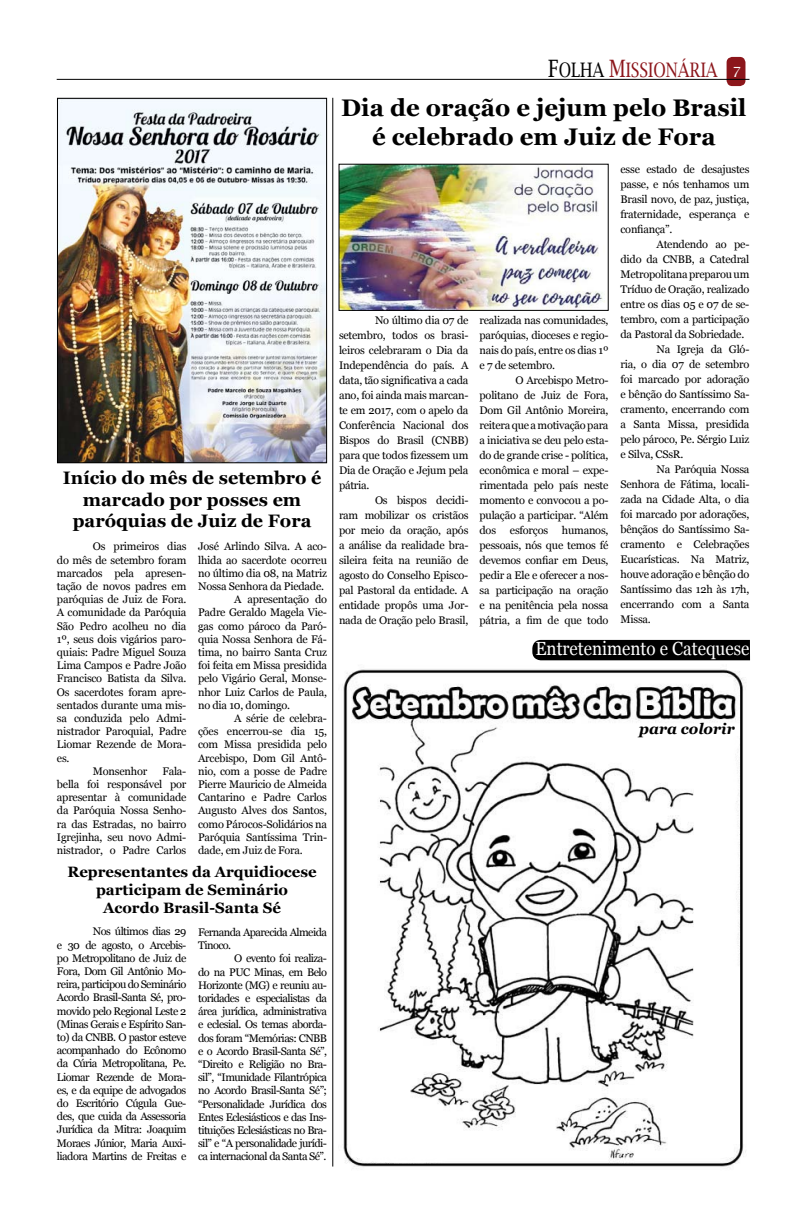
<style>
.page{position:relative;width:792px;height:1224px;background:#fff}
.page>*{position:absolute;margin:0;border:0;box-sizing:border-box;transform-origin:0 0}
.t1{font:700 24px/28.8px "Georgia";color:#000;text-align:center}
.t2{font:20px "Lucida Bright";color:#8c161b;scale:.8 1}
.t3{font:19px "Georgia";color:#fff;scale:.9 1}
.t4{font:700 18px/21.6px "Georgia";color:#000;text-align:center}
.t5{font:700 15px/18px "Georgia";color:#000;text-align:center}
.t6{font:italic 700 15px "Georgia";color:#000}
.t7{font:11px/15px "Georgia";letter-spacing:-.02em;color:#000;text-align:justify}
.t8{font:11px/13.2px "Georgia";letter-spacing:-.05em;color:#000}
.s1{font-size:24px;color:#000}
.s2{color:#000}
.s3{font-size:24px}
.s4{font-size:14px;color:#fff}
</style>
<div class="page">
<div style="left:727px;top:57px;width:18px;height:29px;background:#8c161b;border-radius:6px"></div>
<hr style="left:57px;top:79px;width:692px;height:1px;background:#000">
<hr style="left:332px;top:98px;width:1px;height:1069px;background:#000">
<img style="left:59px;top:100px;width:266px;height:361px">
<div style="left:57px;top:98px;width:270px;height:365px;border:1px solid #000"></div>
<div style="left:532px;top:640px;width:218px;height:20px;background:#000"></div>
<img style="left:343px;top:669px;width:403px;height:498px">
<img style="left:341px;top:166px;width:264px;height:143px">
<div style="left:339px;top:164px;width:270px;height:147px;border:1px solid #000"></div>
<h3 class="t4" style="left:63px;top:467px;width:260px">Início do mês de setembro é marcado por posses em paróquias de Juiz de Fora</h3>
<p class="t7" style="left:93px;top:539px;width:95px">Os primeiros dias</p>
<p class="t7" style="left:57px;top:553px;width:131px">do mês de setembro foram</p>
<p class="t7" style="left:57px;top:566px;width:131px">marcados pela apresen-</p>
<p class="t7" style="left:57px;top:579px;width:131px">tação de novos padres em</p>
<p class="t7" style="left:57px;top:592px;width:131px">paróquias de Juiz de Fora.</p>
<p class="t7" style="left:57px;top:605px;width:131px">A comunidade da Paróquia</p>
<p class="t7" style="left:57px;top:619px;width:131px">São Pedro acolheu no dia</p>
<p class="t7" style="left:57px;top:632px;width:131px">1º, seus dois vigários paro-</p>
<p class="t7" style="left:57px;top:645px;width:131px">quiais: Padre Miguel Souza</p>
<p class="t7" style="left:57px;top:658px;width:131px">Lima Campos e Padre João</p>
<p class="t7" style="left:57px;top:671px;width:131px">Francisco Batista da Silva.</p>
<p class="t7" style="left:57px;top:685px;width:131px">Os sacerdotes foram apre-</p>
<p class="t7" style="left:57px;top:698px;width:131px">sentados durante uma mis-</p>
<p class="t7" style="left:57px;top:711px;width:131px">sa conduzida pelo Admi-</p>
<p class="t7" style="left:57px;top:724px;width:131px">nistrador Paroquial, Padre</p>
<p class="t7" style="left:57px;top:737px;width:131px">Liomar Rezende de Mora-</p>
<p class="t7" style="left:57px;top:751px;width:14px">es.</p>
<p class="t7" style="left:93px;top:764px;width:56px">Monsenhor</p>
<p class="t7" style="left:57px;top:765px;width:131px;line-height:13.2px;text-indent:105px">Fala&shy;bella foi responsável por apresentar à comunidade da Paróquia Nossa Senho&shy;ra das Estradas, no bairro Igrejinha, seu novo Admi&shy;nistrador, o Padre Carlos</p>
<p class="t7" style="left:198px;top:539px;width:130px">José Arlindo Silva. A aco-</p>
<p class="t7" style="left:198px;top:553px;width:130px">lhida ao sacerdote ocorreu</p>
<p class="t7" style="left:198px;top:566px;width:130px">no último dia 08, na Matriz</p>
<p class="t7" style="left:198px;top:579px;width:128px">Nossa Senhora da Piedade.</p>
<p class="t7" style="left:234px;top:592px;width:94px">A apresentação do</p>
<p class="t7" style="left:198px;top:605px;width:130px">Padre Geraldo Magela Vie-</p>
<p class="t7" style="left:198px;top:619px;width:130px">gas como pároco da Paró-</p>
<p class="t7" style="left:198px;top:632px;width:130px">quia Nossa Senhora de Fá-</p>
<p class="t7" style="left:198px;top:645px;width:130px">tima, no bairro Santa Cruz</p>
<p class="t7" style="left:198px;top:658px;width:130px">foi feita em Missa presidida</p>
<p class="t7" style="left:198px;top:671px;width:130px">pelo Vigário Geral, Monse-</p>
<p class="t7" style="left:198px;top:685px;width:130px">nhor Luiz Carlos de Paula,</p>
<p class="t7" style="left:198px;top:698px;width:94px">no dia 10, domingo.</p>
<p class="t7" style="left:234px;top:711px;width:94px">A série de celebra-</p>
<p class="t7" style="left:198px;top:724px;width:130px">ções encerrou-se dia 15,</p>
<p class="t7" style="left:198px;top:737px;width:130px">com Missa presidida pelo</p>
<p class="t7" style="left:198px;top:751px;width:130px">Arcebispo, Dom Gil Antô-</p>
<p class="t7" style="left:198px;top:764px;width:130px">nio, com a posse de Padre</p>
<p class="t7" style="left:198px;top:777px;width:130px">Pierre Mauricio de Almeida</p>
<p class="t7" style="left:198px;top:790px;width:130px">Cantarino e Padre Carlos</p>
<p class="t7" style="left:198px;top:803px;width:130px">Augusto Alves dos Santos,</p>
<p class="t7" style="left:198px;top:817px;width:130px">como Párocos-Solidários na</p>
<p class="t7" style="left:198px;top:830px;width:130px">Paróquia Santíssima Trin-</p>
<p class="t7" style="left:198px;top:843px;width:106px">dade, em Juiz de Fora.</p>
<h3 class="t5" style="left:67px;top:863px;width:251px">Representantes da Arquidiocese participam de Seminário<br>Acordo Brasil-Santa Sé</h3>
<p class="t7" style="left:57px;top:925px;width:131px;line-height:13.2px;text-indent:36px">Nos últimos dias 29 e 30 de agosto, o Arcebis&shy;po Metropolitano de Juiz de Fora, Dom Gil Antônio Mo&shy;reira, participou do Seminário Acordo Brasil-Santa Sé, pro&shy;movido pelo Regional Leste 2 (Minas Gerais e Espírito San&shy;to) da CNBB. O pastor esteve acompanhado do Ecônomo da Cúria Metropolitana, Pe.<br>Liomar Rezende de Mora&shy;es, e da equipe de advogados do Escritório Cúgula Gue&shy;des, que cuida da Assessoria Jurídica da Mitra: Joaquim Moraes Júnior, Maria Auxi&shy;liadora Martins de Freitas e</p>
<p class="t8" style="left:198px;top:926px;width:130px">Fernanda Aparecida Almeida<br>Tinoco.</p>
<p class="t7" style="left:198px;top:952px;width:130px;line-height:13.2px;text-indent:36px">O evento foi realiza&shy;do na PUC Minas, em Belo Horizonte (MG) e reuniu au&shy;toridades e especialistas da área jurídica, administrativa e eclesial. Os temas aborda&shy;dos foram “Memórias: CNBB e o Acordo Brasil-Santa Sé”, “Direito e Religião no Bra&shy;sil”, “Imunidade Filantrópica no Acordo Brasil-Santa Sé”; “Personalidade Jurídica dos Entes Eclesiásticos e das Ins&shy;tituições Eclesiásticas no Bra&shy;sil” e “A personalidade jurídi&shy;ca internacional da Santa Sé”.</p>
<h2 class="t2" style="left:548px;top:59px;width:242px"><span class="s1">F</span><span class="s2">OLHA</span> <span class="s3">M</span>ISSIONÁRIA <span class="s4">7</span></h2>
<h1 class="t1" style="left:341px;top:93px;width:407px">Dia de oração e jejum pelo Brasil é celebrado em Juiz de Fora</h1>
<p class="t7" style="left:339px;top:313px;width:131px;text-indent:36px">No último dia 07 de setembro, todos os brasi&shy;leiros celebraram o Dia da Independência do país. A data, tão significativa a cada ano, foi ainda mais marcan&shy;te em 2017, com o apelo da Conferência Nacional dos Bispos do Brasil (CNBB) para que todos fizessem um Dia de Oração e Jejum pela pátria.</p>
<p class="t7" style="left:339px;top:493px;width:131px;text-indent:36px">Os bispos decidi&shy;ram mobilizar os cristãos por meio da oração, após a análise da realidade bra&shy;sileira feita na reunião de agosto do Conselho Episco&shy;pal Pastoral da entidade. A entidade propôs uma Jor&shy;nada de Oração pelo Brasil,</p>
<p class="t7" style="left:480px;top:313px;width:130px">realizada nas comunidades, paróquias, dioceses e regio&shy;nais do país, entre os dias 1º e 7 de setembro.</p>
<p class="t7" style="left:480px;top:373px;width:130px;text-indent:36px">O Arcebispo Metro&shy;politano de Juiz de Fora, Dom Gil Antônio Moreira, reitera que a motivação para a iniciativa se deu pelo esta&shy;do de grande crise - política, econômica e moral – expe&shy;rimentada pelo país neste momento e convocou a po&shy;pulação a participar. “Além dos</p>
<p class="t7" style="left:480px;top:523px;width:130px;text-indent:82px">humanos, pessoais, nós que temos fé devemos confiar em Deus, pedir a Ele e oferecer a nos&shy;sa participação na oração e na penitência pela nossa pátria, a fim de que todo</p>
<p class="t7" style="left:510px;top:523px;width:40px">esforços</p>
<p class="t7" style="left:621px;top:162px;width:130px">esse estado de desajustes passe, e nós tenhamos um Brasil novo, de paz, justiça, fraternidade, esperança e confiança”.</p>
<p class="t7" style="left:657px;top:237px;width:94px">Atendendo ao pe-</p>
<p class="t7" style="left:621px;top:252px;width:130px">dido da CNBB, a Catedral</p>
<p class="t7" style="left:621px;top:267px;width:130px">Metropolitana preparou um</p>
<p class="t7" style="left:621px;top:282px;width:130px">Tríduo de Oração, realizado</p>
<p class="t7" style="left:621px;top:297px;width:130px">entre os dias 05 e 07 de se-</p>
<p class="t7" style="left:621px;top:312px;width:130px">tembro, com a participação</p>
<p class="t7" style="left:621px;top:327px;width:125px">da Pastoral da Sobriedade.</p>
<p class="t7" style="left:657px;top:342px;width:94px">Na Igreja da Gló-</p>
<p class="t7" style="left:621px;top:357px;width:130px">ria, o dia 07 de setembro</p>
<p class="t7" style="left:621px;top:372px;width:130px">foi marcado por adoração</p>
<p class="t7" style="left:621px;top:387px;width:130px">e bênção do Santíssimo Sa-</p>
<p class="t7" style="left:621px;top:402px;width:130px">cramento, encerrando com</p>
<p class="t7" style="left:621px;top:417px;width:130px">a Santa Missa, presidida</p>
<p class="t7" style="left:621px;top:432px;width:130px">pelo pároco, Pe. Sérgio Luiz</p>
<p class="t7" style="left:621px;top:447px;width:64px">e Silva, CSsR.</p>
<p class="t7" style="left:657px;top:462px;width:94px">Na Paróquia Nossa</p>
<p class="t7" style="left:621px;top:477px;width:130px">Senhora de Fátima, locali-</p>
<p class="t7" style="left:621px;top:492px;width:130px">zada na Cidade Alta, o dia</p>
<p class="t7" style="left:621px;top:507px;width:130px">foi marcado por adorações,</p>
<p class="t7" style="left:621px;top:522px;width:130px">bênçãos do Santíssimo Sa-</p>
<p class="t7" style="left:621px;top:537px;width:130px">cramento e Celebrações</p>
<p class="t7" style="left:621px;top:552px;width:130px">Eucarísticas. Na Matriz,</p>
<p class="t7" style="left:621px;top:567px;width:130px">houve adoração e bênção do</p>
<p class="t7" style="left:621px;top:582px;width:130px">Santíssimo das 12h às 17h,</p>
<p class="t7" style="left:621px;top:597px;width:130px">encerrando com a Santa</p>
<p class="t7" style="left:621px;top:612px;width:32px">Missa.</p>
<h3 class="t3" style="left:535px;top:637px;width:239px">Entretenimento e Catequese</h3>
<h3 class="t6" style="left:639px;top:719px;width:97px">para colorir</h3>
</div>
